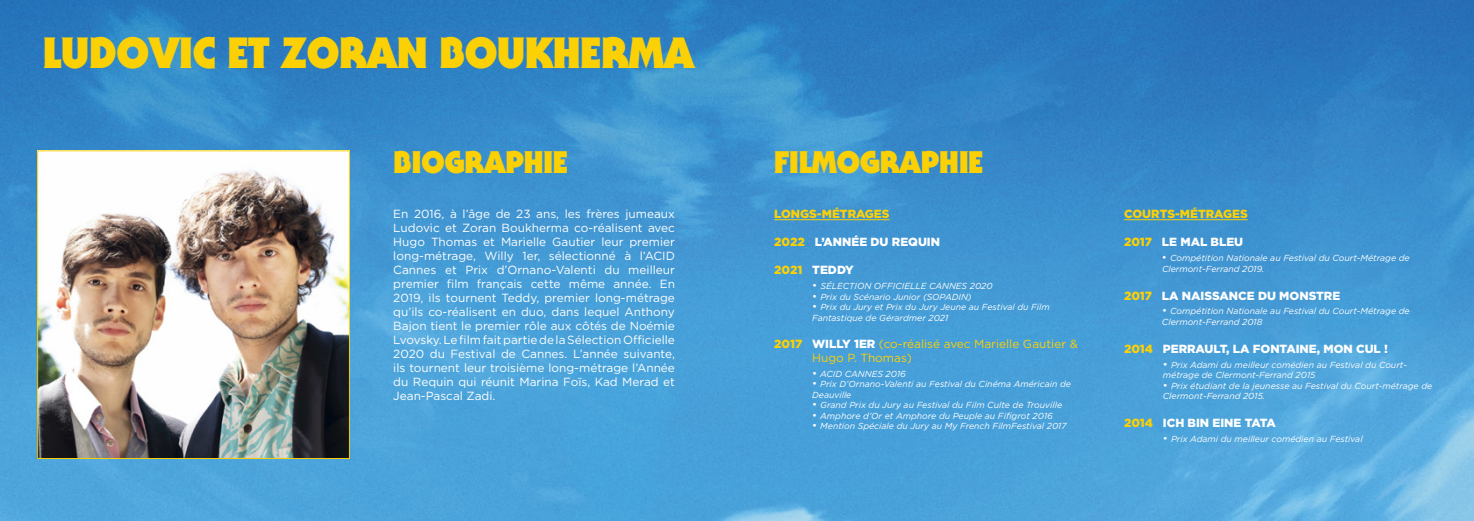
<style>
.page{position:relative;width:1474px;height:521px;background:#fff}
.page>*{position:absolute;margin:0;border:0;box-sizing:border-box;transform-origin:0 0}
.t1{font:900 42.88px "Serif Gothic Std";letter-spacing:-.02em;color:#fbd105}
.t2{font:900 30.62px "Serif Gothic Std";letter-spacing:-.02em;color:#fbd105}
.t3{font:11.81px/14px "Gotham";color:#fff;text-align:justify}
.t4{font:900 11.81px "Gotham";color:#fff}
.t5{font:11.81px/14px "Gotham";color:#fbd105}
.t6{font:900 11.81px "Gotham";color:#fbd105}
.t7{font:italic 8.75px/10.5px "Gotham";color:#fff}
.s1{color:#fbd105}
.s2{font-style:normal;font-size:10.5px}
.s3{font-weight:900}
.s4{font-weight:900;color:#fff}
</style>
<div class="page">
<img style="left:0;top:0;width:1473px;height:521px">
<img style="left:39px;top:152px;width:309px;height:305px">
<div style="left:37px;top:150px;width:313px;height:309px;border:1px solid #fbd105"></div>
<hr style="left:774px;top:220px;width:115px;height:1px;background:#fbd105">
<hr style="left:1124px;top:220px;width:123px;height:1px;background:#fbd105">
<h1 class="t1" style="left:43px;top:26px;width:653px">LUDOVIC ET ZORAN BOUKHERMA</h1>
<h2 class="t2" style="left:393px;top:143px;width:176px">BIOGRAPHIE</h2>
<p class="t3" style="left:393px;top:207px;width:283px">En 2016, à l’âge de 23 ans, les frères jumeaux Ludovic et Zoran Boukherma co-réalisent avec Hugo Thomas et Marielle Gautier leur premier long-métrage, Willy 1er, sélectionné à l’ACID Cannes et Prix d’Ornano-Valenti du meilleur premier film français cette même année. En 2019, ils tournent Teddy, premier long-métrage qu’ils co-réalisent en duo, dans lequel Anthony Bajon tient le premier rôle aux côtés de Noémie Lvovsky. Le film fait partie de la Sélection Officielle 2020 du Festival de Cannes. L’année suivante, ils tournent leur troisième long-métrage l’Année du Requin qui réunit Marina Foïs, Kad Merad et Jean-Pascal Zadi.</p>
<h2 class="t2" style="left:774px;top:143px;width:211px">FILMOGRAPHIE</h2>
<h3 class="t6" style="left:774px;top:206px;width:117px">LONGS-MÉTRAGES</h3>
<h3 class="t4" style="left:774px;top:234px;width:167px"><span class="s1">2022</span> L’ANNÉE DU REQUIN</h3>
<h3 class="t4" style="left:774px;top:262px;width:81px"><span class="s1">2021</span> TEDDY</h3>
<p class="t7" style="left:812px;top:280px;width:182px"><span class="s2">•</span> SÉLECTION OFFICIELLE CANNES 2020</p>
<p class="t7" style="left:812px;top:291px;width:161px"><span class="s2">•</span> Prix du Scénario Junior (SOPADIN)</p>
<p class="t7" style="left:812px;top:301px;width:239px"><span class="s2">•</span> Prix du Jury et Prix du Jury Jeune au Festival du Film<br>Fantastique de Gérardmer 2021</p>
<h3 class="t5" style="left:812px;top:336px;width:267px;text-indent:-38px"><span class="s3">2017</span> <span class="s4">WILLY 1ER</span> (co-réalisé avec Marielle Gautier &amp;<br>Hugo P. Thomas)</h3>
<p class="t7" style="left:812px;top:368px;width:95px"><span class="s2">•</span> ACID CANNES 2016</p>
<p class="t7" style="left:812px;top:378px;width:260px"><span class="s2">•</span> Prix D’Ornano-Valenti au Festival du Cinéma Américain de<br>Deauville</p>
<p class="t7" style="left:812px;top:399px;width:252px"><span class="s2">•</span> Grand Prix du Jury au Festival du Film Culte de Trouville</p>
<p class="t7" style="left:812px;top:410px;width:242px"><span class="s2">•</span> Amphore d’Or et Amphore du Peuple au Fifigrot 2016</p>
<p class="t7" style="left:812px;top:420px;width:256px"><span class="s2">•</span> Mention Spéciale du Jury au My French FilmFestival 2017</p>
<h3 class="t6" style="left:1124px;top:206px;width:125px">COURTS-MÉTRAGES</h3>
<h3 class="t4" style="left:1124px;top:234px;width:121px"><span class="s1">2017</span> LE MAL BLEU</h3>
<p class="t7" style="left:1161px;top:252px;width:249px"><span class="s2">•</span> Compétition Nationale au Festival du Court-Métrage de<br>Clermont-Ferrand 2019.</p>
<h3 class="t4" style="left:1124px;top:287px;width:218px"><span class="s1">2017</span> LA NAISSANCE DU MONSTRE</h3>
<p class="t7" style="left:1161px;top:306px;width:249px"><span class="s2">•</span> Compétition Nationale au Festival du Court-Métrage de<br>Clermont-Ferrand 2018</p>
<h3 class="t4" style="left:1124px;top:341px;width:265px"><span class="s1">2014</span> PERRAULT, LA FONTAINE, MON CUL !</h3>
<p class="t7" style="left:1162px;top:359px;width:245px"><span class="s2">•</span> Prix Adami du meilleur comédien au Festival du Court&shy;métrage de Clermont-Ferrand 2015</p>
<p class="t7" style="left:1162px;top:380px;width:271px"><span class="s2">•</span> Prix étudiant de la jeunesse au Festival du Court-métrage de<br>Clermont-Ferrand 2015.</p>
<h3 class="t4" style="left:1124px;top:415px;width:153px"><span class="s1">2014</span> ICH BIN EINE TATA</h3>
<p class="t7" style="left:1162px;top:434px;width:201px"><span class="s2">•</span> Prix Adami du meilleur comédien au Festival</p>
</div>
